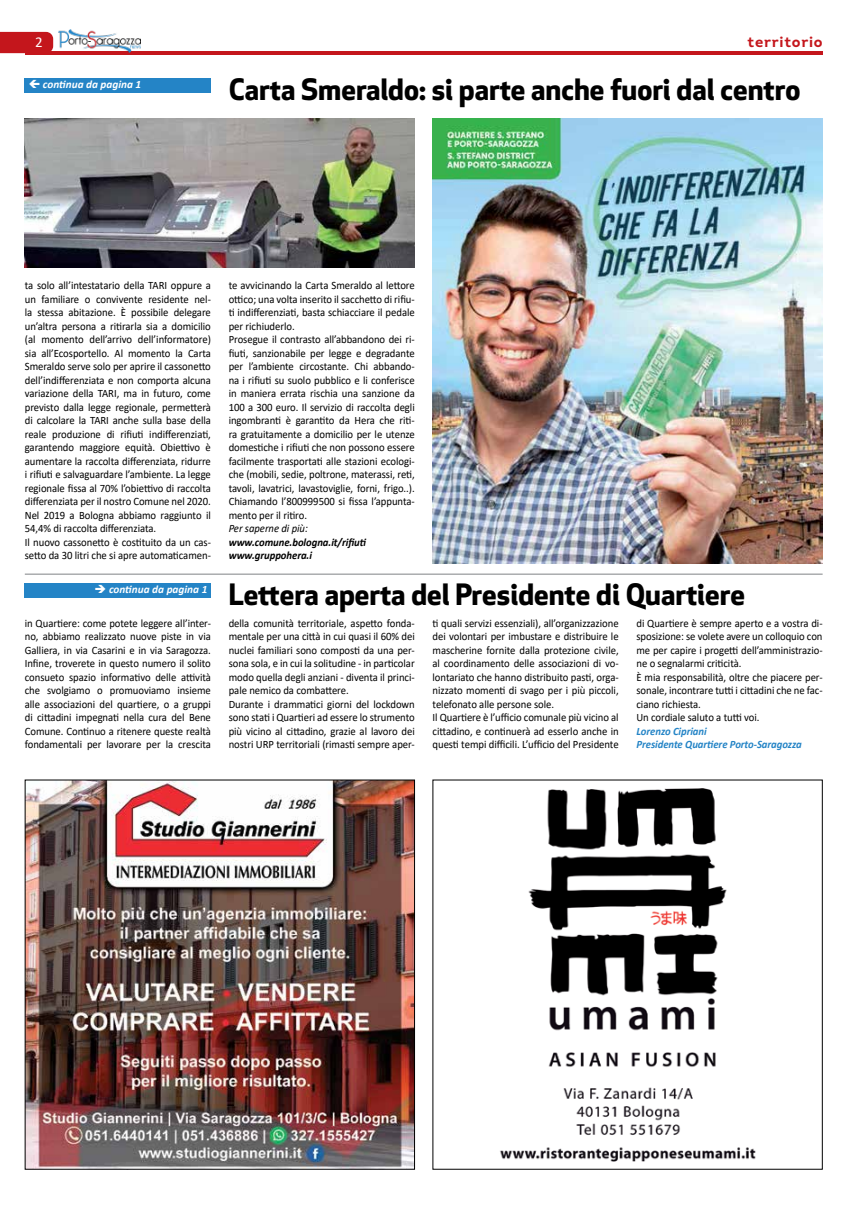
<style>
.page{position:relative;width:851px;height:1205px;background:#fff}
.page>*{position:absolute;margin:0;border:0;box-sizing:border-box;transform-origin:0 0}
.t1{font:700 28.75px "Apex New";color:#000}
.t2{font:700 15px "Intro";letter-spacing:.05em;color:#c4161c}
.t3{font:15px "Calibri";color:#fff}
.t4{font:11.25px/13.5px "Calibri";letter-spacing:-.005em;color:#000;scale:.95 1}
.t5{font:italic 700 11.25px/13.5px "Calibri";letter-spacing:-.005em;color:#2484c6;scale:.95 1}
.t6{font:italic 700 11.25px/13.5px "Calibri";letter-spacing:-.005em;color:#000;scale:.95 1}
.t7{font:italic 700 11.25px "Calibri";color:#fff}
.t8{font:italic 11.25px "Calibri";letter-spacing:-.005em;color:#000;scale:.95 1}
</style>
<div class="page">
<svg style="left:0;top:32px;width:53px;height:21px"></svg>
<hr style="left:25px;top:51px;width:797px;height:4px;background:#c4161c">
<img style="left:58px;top:29px;width:82px;height:23px">
<img style="left:500px;top:788px;width:256px;height:374px">
<hr style="left:25px;top:574px;width:797px;height:1px;background:#808285">
<div style="left:25px;top:583px;width:186px;height:14px;background:#2484c6"></div>
<div style="left:25px;top:78px;width:186px;height:14px;background:#2484c6"></div>
<img style="left:25px;top:119px;width:390px;height:148px">
<img style="left:432px;top:119px;width:390px;height:444px">
<img style="left:27px;top:782px;width:386px;height:385px">
<div style="left:25px;top:780px;width:390px;height:389px;border:1px solid #000"></div>
<h2 class="t3" style="left:35px;top:31px;width:9px">2</h2>
<h2 class="t2" style="left:747px;top:32px;width:76px">territorio</h2>
<h1 class="t1" style="left:229px;top:68px;width:573px">Carta Smeraldo: si parte anche fuori dal centro</h1>
<p class="t7" style="left:43px;top:76px;width:100px">continua da pagina 1</p>
<p class="t4" style="left:25px;top:278px;width:197px">ta solo all’intestatario della TARI oppure a un familiare o convivente residente nel&shy;la stessa abitazione. È possibile delegare un’altra persona a ritirarla sia a domicilio (al momento dell’arrivo dell’informatore) sia all’Ecosportello. Al momento la Carta Smeraldo serve solo per aprire il cassonetto dell’indifferenziata e non comporta alcuna variazione della TARI, ma in futuro, come previsto dalla legge regionale, permetterà di calcolare la TARI anche sulla base della reale produzione di rifiuti indifferenziati, garantendo maggiore equità. Obiettivo è aumentare la raccolta differenziata, ridurre i rifiuti e salvaguardare l’ambiente. La legge regionale fissa al 70% l’obiettivo di raccolta differenziata per il nostro Comune nel 2020.<br>Nel 2019 a Bologna abbiamo raggiunto il 54,4% di raccolta differenziata.<br>Il nuovo cassonetto è costituito da un cas&shy;setto da 30 litri che si apre automaticamen-</p>
<p class="t4" style="left:229px;top:278px;width:197px">te avvicinando la Carta Smeraldo al lettore ottico; una volta inserito il sacchetto di rifiu&shy;ti indifferenziati, basta schiacciare il pedale per richiuderlo.<br>Prosegue il contrasto all’abbandono dei ri&shy;fiuti, sanzionabile per legge e degradante per l’ambiente circostante. Chi abbando&shy;na i rifiuti su suolo pubblico e li conferisce in maniera errata rischia una sanzione da 100 a 300 euro. Il servizio di raccolta degli ingombranti è garantito da Hera che riti&shy;ra gratuitamente a domicilio per le utenze domestiche i rifiuti che non possono essere facilmente trasportati alle stazioni ecologi&shy;che (mobili, sedie, poltrone, materassi, reti, tavoli, lavatrici, lavastoviglie, forni, frigo..).<br>Chiamando l’800999500 si fissa l’appunta&shy;mento per il ritiro.</p>
<p class="t8" style="left:229px;top:521px;width:85px">Per saperne di più:</p>
<p class="t6" style="left:229px;top:535px;width:146px">www.comune.bologna.it/rifiuti www.gruppohera.i</p>
<p class="t7" style="left:94px;top:581px;width:114px">➔ continua da pagina 1</p>
<p class="t4" style="left:25px;top:616px;width:197px;text-align:justify">in Quartiere: come potete leggere all’inter&shy;no, abbiamo realizzato nuove piste in via Galliera, in via Casarini e in via Saragozza.<br>Infine, troverete in questo numero il solito consueto spazio informativo delle attività che svolgiamo o promuoviamo insieme alle associazioni del quartiere, o a gruppi di cittadini impegnati nella cura del Bene Comune. Continuo a ritenere queste realtà fondamentali per lavorare per la crescita</p>
<h1 class="t1" style="left:229px;top:573px;width:518px">Lettera aperta del Presidente di Quartiere</h1>
<p class="t4" style="left:229px;top:616px;width:197px">della comunità territoriale, aspetto fonda&shy;mentale per una città in cui quasi il 60% dei nuclei familiari sono composti da una per&shy;sona sola, e in cui la solitudine - in particolar modo quella degli anziani - diventa il princi&shy;pale nemico da combattere.<br>Durante i drammatici giorni del lockdown sono stati i Quartieri ad essere lo strumento più vicino al cittadino, grazie al lavoro dei nostri URP territoriali (rimasti sempre aper-</p>
<p class="t4" style="left:432px;top:616px;width:197px">ti quali servizi essenziali), all’organizzazione dei volontari per imbustare e distribuire le mascherine fornite dalla protezione civile, al coordinamento delle associazioni di vo&shy;lontariato che hanno distribuito pasti, orga&shy;nizzato momenti di svago per i più piccoli, telefonato alle persone sole.<br>Il Quartiere è l’ufficio comunale più vicino al cittadino, e continuerà ad esserlo anche in questi tempi difficili. L’ufficio del Presidente</p>
<p class="t4" style="left:636px;top:616px;width:197px">di Quartiere è sempre aperto e a vostra di&shy;sposizione: se volete avere un colloquio con me per capire i progetti dell’amministrazio&shy;ne o segnalarmi criticità.<br>È mia responsabilità, oltre che piacere per&shy;sonale, incontrare tutti i cittadini che ne fac&shy;ciano richiesta.<br>Un cordiale saluto a tutti voi.</p>
<p class="t5" style="left:636px;top:724px;width:175px">Lorenzo Cipriani<br>Presidente Quartiere Porto-Saragozza</p>
</div>
